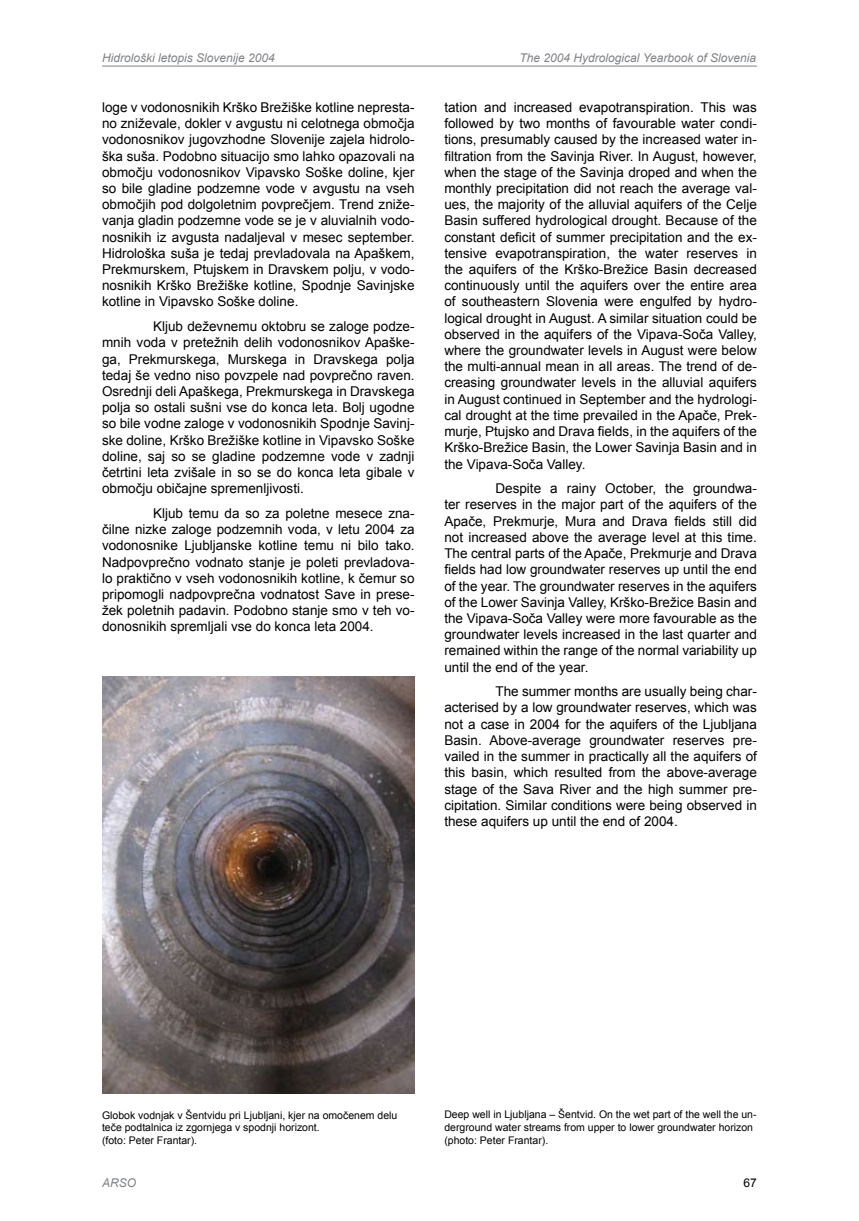
<style>
.page{position:relative;width:859px;height:1221px;background:#fff}
.page>*{position:absolute;margin:0;border:0;box-sizing:border-box;transform-origin:0 0}
.t1{font:13.5px/16.2px "Arial";color:#000;text-align:justify}
.t2{font:italic 12px "Arial";color:#808285}
.t3{font:12px "Arial";color:#000}
.t4{font:10.5px/12.6px "Arial";color:#000}
</style>
<div class="page">
<hr style="left:102px;top:66px;width:655px;height:1px;background:#808285">
<img style="left:102px;top:676px;width:313px;height:417px">
<p class="t2" style="left:102px;top:50px;width:174px">Hidrološki letopis Slovenije 2004</p>
<p class="t2" style="left:519px;top:50px;width:238px">The 2004 Hydrological Yearbook of Slovenia</p>
<p class="t1" style="left:102px;top:99px;width:314px">loge v vodonosnikih Krško Brežiške kotline nepresta&shy;no zniževale, dokler v avgustu ni celotnega območja vodonosnikov jugovzhodne Slovenije zajela hidrolo&shy;ška suša. Podobno situacijo smo lahko opazovali na območju vodonosnikov Vipavsko Soške doline, kjer so bile gladine podzemne vode v avgustu na vseh območjih pod dolgoletnim povprečjem. Trend zniže&shy;vanja gladin podzemne vode se je v aluvialnih vodo&shy;nosnikih iz avgusta nadaljeval v mesec september.<br>Hidrološka suša je tedaj prevladovala na Apaškem, Prekmurskem, Ptujskem in Dravskem polju, v vodo&shy;nosnikih Krško Brežiške kotline, Spodnje Savinjske kotline in Vipavsko Soške doline.</p>
<p class="t1" style="left:102px;top:318px;width:314px;text-indent:51px">Kljub deževnemu oktobru se zaloge podze&shy;mnih voda v pretežnih delih vodonosnikov Apaške&shy;ga, Prekmurskega, Murskega in Dravskega polja tedaj še vedno niso povzpele nad povprečno raven.<br>Osrednji deli Apaškega, Prekmurskega in Dravskega polja so ostali sušni vse do konca leta. Bolj ugodne so bile vodne zaloge v vodonosnikih Spodnje Savinj&shy;ske doline, Krško Brežiške kotline in Vipavsko Soške doline, saj so se gladine podzemne vode v zadnji četrtini leta zvišale in so se do konca leta gibale v območju običajne spremenljivosti.</p>
<p class="t1" style="left:102px;top:505px;width:314px;text-indent:51px">Kljub temu da so za poletne mesece zna&shy;čilne nizke zaloge podzemnih voda, v letu 2004 za vodonosnike Ljubljanske kotline temu ni bilo tako.<br>Nadpovprečno vodnato stanje je poleti prevladova&shy;lo praktično v vseh vodonosnikih kotline, k čemur so pripomogli nadpovprečna vodnatost Save in prese&shy;žek poletnih padavin. Podobno stanje smo v teh vo&shy;donosnikih spremljali vse do konca leta 2004.</p>
<p class="t1" style="left:444px;top:99px;width:314px">tation and increased evapotranspiration. This was followed by two months of favourable water condi&shy;tions, presumably caused by the increased water in&shy;filtration from the Savinja River. In August, however, when the stage of the Savinja droped and when the monthly precipitation did not reach the average val&shy;ues, the majority of the alluvial aquifers of the Celje Basin suffered hydrological drought. Because of the constant deficit of summer precipitation and the ex&shy;tensive evapotranspiration, the water reserves in the aquifers of the Krško-Brežice Basin decreased continuously until the aquifers over the entire area of southeastern Slovenia were engulfed by hydro&shy;logical drought in August. A similar situation could be observed in the aquifers of the Vipava-Soča Valley, where the groundwater levels in August were below the multi-annual mean in all areas. The trend of de&shy;creasing groundwater levels in the alluvial aquifers in August continued in September and the hydrologi&shy;cal drought at the time prevailed in the Apače, Prek&shy;murje, Ptujsko and Drava fields, in the aquifers of the Krško-Brežice Basin, the Lower Savinja Basin and in the Vipava-Soča Valley.</p>
<p class="t1" style="left:444px;top:480px;width:314px;text-indent:51px">Despite a rainy October, the groundwa&shy;ter reserves in the major part of the aquifers of the Apače, Prekmurje, Mura and Drava fields still did not increased above the average level at this time.<br>The central parts of the Apače, Prekmurje and Drava fields had low groundwater reserves up until the end of the year. The groundwater reserves in the aquifers of the Lower Savinja Valley, Krško-Brežice Basin and the Vipava-Soča Valley were more favourable as the groundwater levels increased in the last quarter and remained within the range of the normal variability up until the end of the year.</p>
<p class="t1" style="left:444px;top:683px;width:314px;text-indent:51px">The summer months are usually being char&shy;acterised by a low groundwater reserves, which was not a case in 2004 for the aquifers of the Ljubljana Basin. Above-average groundwater reserves pre&shy;vailed in the summer in practically all the aquifers of this basin, which resulted from the above-average stage of the Sava River and the high summer pre&shy;cipitation. Similar conditions were being observed in these aquifers up until the end of 2004.</p>
<p class="t4" style="left:102px;top:1108px;width:297px">Globok vodnjak v Šentvidu pri Ljubljani, kjer na omočenem delu teče podtalnica iz zgornjega v spodnji horizont.<br>(foto: Peter Frantar).</p>
<p class="t4" style="left:444px;top:1108px;width:314px">Deep well in Ljubljana – Šentvid. On the wet part of the well the un&shy;derground water streams from upper to lower groundwater horizon (photo: Peter Frantar).</p>
<p class="t2" style="left:102px;top:1174px;width:36px">ARSO</p>
<p class="t3" style="left:744px;top:1174px;width:15px">67</p>
</div>
